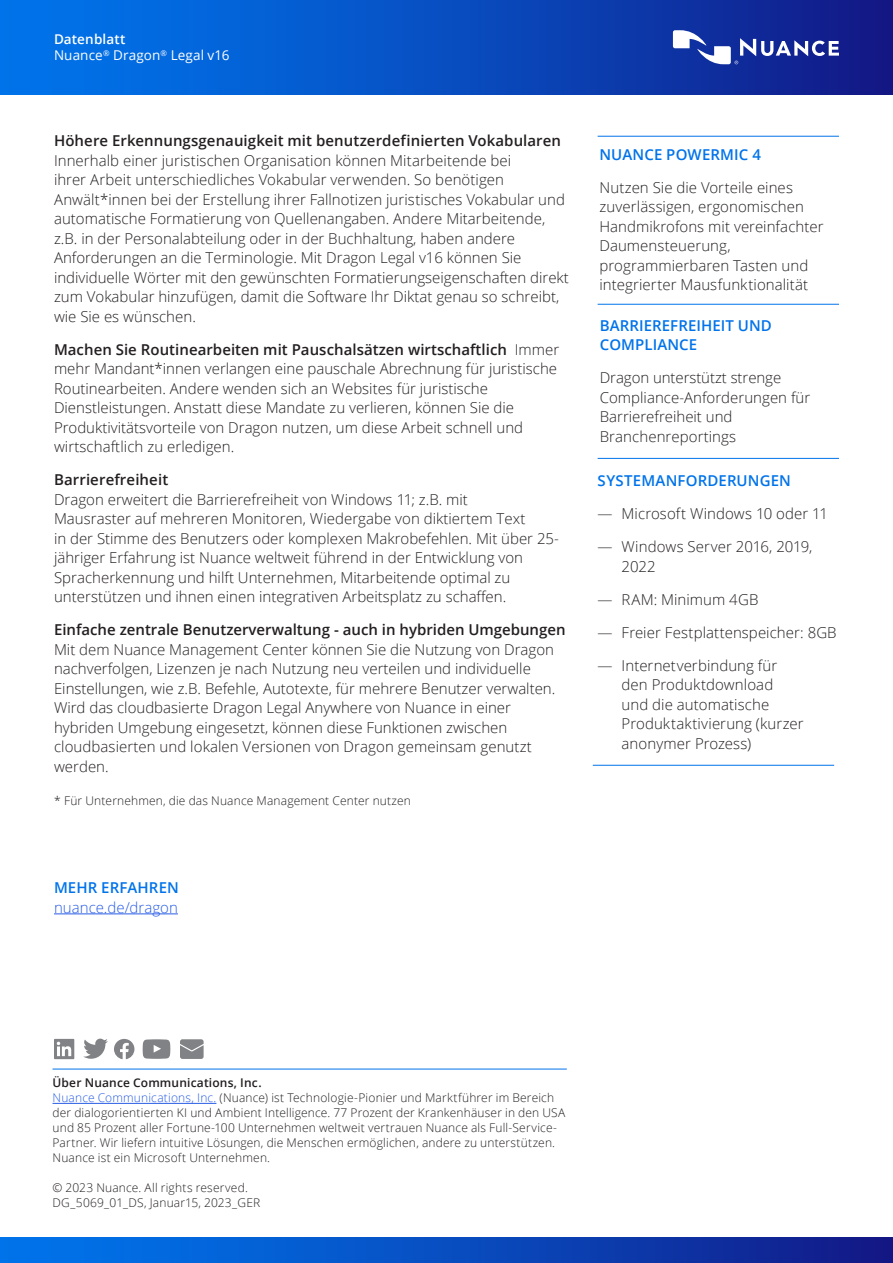
<style>
.page{position:relative;width:893px;height:1263px;background:#fff}
.page>*{position:absolute;margin:0;border:0;box-sizing:border-box;transform-origin:0 0}
.Body_Text_10_13{font:300 15px/19.5px "Open Sans";color:#231f20}
.Body_Text_10_13-2{font:600 15px/19.5px "Open Sans";letter-spacing:.005em;color:#0073ea}
.Body_Text_10_13-3{font:300 15px "Open Sans";letter-spacing:.005em;color:#285ce6}
.HIGHLIGHTS_10_13_w_r{font:600 15px "Open Sans";letter-spacing:.01em;color:#0073ea}
.Body_Text_Subhead_10{font:600 15px "Open Sans";letter-spacing:.005em;color:#0073ea}
.Body_Text_10_13-4{font:13.5px/16.5px "Open Sans";letter-spacing:.01em;color:#fff}
.About_Nuance_____Doc{font:300 12px/15px "Open Sans";letter-spacing:.015em;color:#231f20}
.Body_Text_10_13-5{font:300 12px "Open Sans";letter-spacing:.015em;color:#231f20}
.About_Nuance_SemiBol{font:600 12px "Open Sans";letter-spacing:.015em;color:#231f20}
.s1{font-weight:600}
.s2{color:#285ce6}
</style>
<div class="page">
<div style="left:0;top:1237px;width:893px;height:26px;background:linear-gradient(to right,#007bf2,#121b89)"></div>
<div style="left:0;top:0;width:893px;height:94px;background:linear-gradient(to right,#007bf2,#121b89)"></div>
<svg style="left:673px;top:30px;width:166px;height:34px"></svg>
<hr style="left:54px;top:913px;width:124px;height:1px;background:#285ce6">
<svg style="left:54px;top:1039px;width:20px;height:20px"></svg>
<svg style="left:83px;top:1038px;width:25px;height:21px"></svg>
<svg style="left:114px;top:1039px;width:20px;height:20px"></svg>
<svg style="left:143px;top:1039px;width:27px;height:20px"></svg>
<svg style="left:180px;top:1039px;width:24px;height:20px"></svg>
<hr style="left:52px;top:1069px;width:515px;height:1px;background:#0073ea">
<hr style="left:52px;top:1103px;width:164px;height:1px;background:#285ce6">
<hr style="left:598px;top:136px;width:241px;height:1px;background:#0073ea">
<hr style="left:598px;top:304px;width:241px;height:1px;background:#0073ea">
<hr style="left:598px;top:458px;width:241px;height:1px;background:#0073ea">
<hr style="left:593px;top:765px;width:241px;height:1px;background:#0073ea">
<p class="Body_Text_10_13-4" style="left:54px;top:30px;width:177px"><span class="s1">Datenblatt<br></span>Nuance<sup>®</sup> Dragon<sup>®</sup> Legal v16</p>
<p class="Body_Text_10_13" style="left:54px;top:131px;width:516px"><span class="s1">Höhere Erkennungsgenauigkeit mit benutzerdefinierten Vokabularen </span>Innerhalb einer juristischen Organisation können Mitarbeitende bei<br>ihrer Arbeit unterschiedliches Vokabular verwenden. So benötigen Anwält*innen bei der Erstellung ihrer Fallnotizen juristisches Vokabular und automatische Formatierung von Quellenangaben. Andere Mitarbeitende, z.B. in der Personalabteilung oder in der Buchhaltung, haben andere Anforderungen an die Terminologie. Mit Dragon Legal v16 können Sie individuelle Wörter mit den gewünschten Formatierungseigenschaften direkt zum Vokabular hinzufügen, damit die Software Ihr Diktat genau so schreibt, wie Sie es wünschen.</p>
<p class="Body_Text_10_13" style="left:54px;top:339px;width:507px"><span class="s1">Machen Sie Routinearbeiten mit Pauschalsätzen wirtschaftlich</span> Immer mehr Mandant*innen verlangen eine pauschale Abrechnung für juristische Routinearbeiten. Andere wenden sich an Websites für juristische Dienstleistungen. Anstatt diese Mandate zu verlieren, können Sie die Produktivitätsvorteile von Dragon nutzen, um diese Arbeit schnell und wirtschaftlich zu erledigen.</p>
<p class="Body_Text_10_13" style="left:54px;top:470px;width:506px"><span class="s1">Barrierefreiheit<br></span>Dragon erweitert die Barrierefreiheit von Windows 11; z.B. mit<br>Mausraster auf mehreren Monitoren, Wiedergabe von diktiertem Text<br>in der Stimme des Benutzers oder komplexen Makrobefehlen. Mit über 25- jähriger Erfahrung ist Nuance weltweit führend in der Entwicklung von Spracherkennung und hilft Unternehmen, Mitarbeitende optimal zu unterstützen und ihnen einen integrativen Arbeitsplatz zu schaffen.</p>
<p class="Body_Text_10_13" style="left:54px;top:620px;width:513px"><span class="s1">Einfache zentrale Benutzerverwaltung - auch in hybriden Umgebungen </span>Mit dem Nuance Management Center können Sie die Nutzung von Dragon nachverfolgen, Lizenzen je nach Nutzung neu verteilen und individuelle Einstellungen, wie z.B. Befehle, Autotexte, für mehrere Benutzer verwalten.<br>Wird das cloudbasierte Dragon Legal Anywhere von Nuance in einer hybriden Umgebung eingesetzt, können diese Funktionen zwischen cloudbasierten und lokalen Versionen von Dragon gemeinsam genutzt werden.</p>
<p class="Body_Text_10_13-5" style="left:54px;top:792px;width:358px">* Für Unternehmen, die das Nuance Management Center nutzen</p>
<p class="HIGHLIGHTS_10_13_w_r" style="left:599px;top:144px;width:163px">NUANCE POWERMIC 4</p>
<p class="Body_Text_10_13" style="left:599px;top:177px;width:226px">Nutzen Sie die Vorteile eines zuverlässigen, ergonomischen<br>Handmikrofons mit vereinfachter<br>Daumensteuerung, programmierbaren Tasten und integrierter Mausfunktionalität</p>
<p class="Body_Text_10_13-2" style="left:600px;top:315px;width:174px">BARRIEREFREIHEIT UND<br>COMPLIANCE</p>
<p class="Body_Text_10_13" style="left:600px;top:367px;width:212px">Dragon unterstützt strenge<br>Compliance-Anforderungen für<br>Barrierefreiheit und<br>Branchenreportings</p>
<p class="Body_Text_10_13-2" style="left:598px;top:471px;width:195px">SYSTEMANFORDERUNGEN</p>
<p class="Body_Text_10_13" style="left:598px;top:504px;width:232px">— Microsoft Windows 10 oder 11</p>
<p class="Body_Text_10_13" style="left:622px;top:537px;width:192px;text-indent:-24px">— Windows Server 2016, 2019,<br>2022</p>
<p class="Body_Text_10_13" style="left:598px;top:589px;width:162px">— RAM: Minimum 4GB</p>
<p class="Body_Text_10_13" style="left:598px;top:622px;width:241px">— Freier Festplattenspeicher: 8GB</p>
<p class="Body_Text_10_13" style="left:622px;top:655px;width:183px;text-indent:-24px">— Internetverbindung für den Produktdownload und die automatische<br>Produktaktivierung (kurzer anonymer Prozess)</p>
<h2 class="Body_Text_Subhead_10" style="left:54px;top:877px;width:126px">MEHR ERFAHREN</h2>
<p class="Body_Text_10_13-3" style="left:54px;top:897px;width:125px">nuance.de/dragon</p>
<p class="About_Nuance_SemiBol" style="left:52px;top:1075px;width:211px">Über Nuance Communications, Inc.</p>
<p class="About_Nuance_____Doc" style="left:52px;top:1090px;width:514px"><span class="s2">Nuance Communications, Inc.</span> (Nuance) ist Technologie-Pionier und Marktführer im Bereich der dialogorientierten KI und Ambient Intelligence. 77 Prozent der Krankenhäuser in den USA und 85 Prozent aller Fortune-100 Unternehmen weltweit vertrauen Nuance als Full-Service-Partner. Wir liefern intuitive Lösungen, die Menschen ermöglichen, andere zu unterstützen.<br>Nuance ist ein Microsoft Unternehmen.</p>
<p class="About_Nuance_____Doc" style="left:52px;top:1180px;width:197px">© 2023 Nuance. All rights reserved.</p>
<p class="About_Nuance_____Doc" style="left:52px;top:1195px;width:209px">DG_5069_01_DS, Januar15, 2023_GER</p>
</div>
